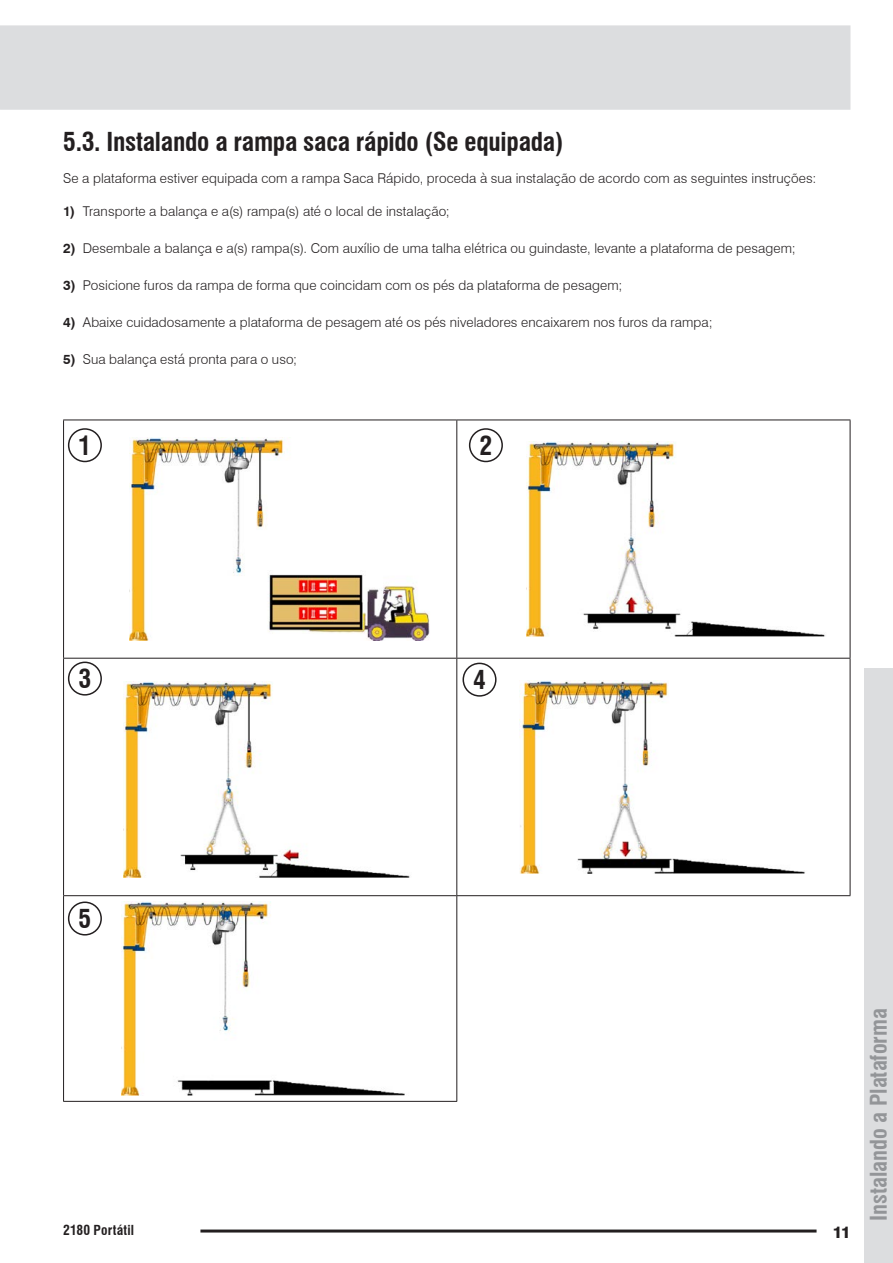
<style>
.page{position:relative;width:893px;height:1263px;background:#fff}
.page>*{position:absolute;margin:0;border:0;box-sizing:border-box;transform-origin:0 0}
.Texto{font:700 condensed 25.5px "Swiss 721 BT";letter-spacing:-.01em;color:#231f20}
.t1{font:700 condensed 22.5px "Swiss 721 BT";color:#939598}
.t2{font:800 16.5px "Swiss 721 BT";color:#231f20}
.Texto-2{font:300 13.5px "Swiss 721 BT";letter-spacing:.01em;color:#231f20}
.t3{font:700 condensed 13.5px "Swiss 721 BT";letter-spacing:.015em;color:#231f20}
.s1{font-weight:700}
</style>
<div class="page">
<div style="left:0;top:25px;width:850px;height:85px;background:#dcdddf"></div>
<div style="left:864px;top:668px;width:29px;height:595px;background:#dcdddf"></div>
<hr style="left:200px;top:1229px;width:616px;height:3px;background:#231f20">
<hr style="left:63px;top:420px;width:394px;height:1px;background:#231f20">
<hr style="left:457px;top:420px;width:393px;height:1px;background:#231f20">
<hr style="left:63px;top:420px;width:1px;height:238px;background:#231f20">
<hr style="left:456px;top:420px;width:1px;height:238px;background:#231f20">
<hr style="left:63px;top:658px;width:1px;height:237px;background:#231f20">
<hr style="left:850px;top:420px;width:1px;height:238px;background:#231f20">
<hr style="left:63px;top:658px;width:394px;height:1px;background:#231f20">
<hr style="left:63px;top:1101px;width:394px;height:1px;background:#231f20">
<hr style="left:63px;top:895px;width:394px;height:1px;background:#231f20">
<hr style="left:63px;top:896px;width:1px;height:205px;background:#231f20">
<hr style="left:456px;top:896px;width:1px;height:205px;background:#231f20">
<hr style="left:457px;top:658px;width:393px;height:1px;background:#231f20">
<hr style="left:456px;top:658px;width:1px;height:237px;background:#231f20">
<hr style="left:850px;top:658px;width:1px;height:237px;background:#231f20">
<hr style="left:457px;top:895px;width:393px;height:1px;background:#231f20">
<img style="left:129px;top:438px;width:301px;height:202px">
<img style="left:527px;top:442px;width:298px;height:194px">
<img style="left:123px;top:682px;width:287px;height:195px">
<img style="left:520px;top:680px;width:285px;height:193px">
<img style="left:121px;top:902px;width:284px;height:193px">
<div style="left:68px;top:428px;width:34px;height:34px;border:2px solid #231f20;border-radius:50%"></div>
<div style="left:469px;top:428px;width:34px;height:34px;border:2px solid #231f20;border-radius:50%"></div>
<div style="left:68px;top:661px;width:34px;height:35px;border:2px solid #231f20;border-radius:50%"></div>
<div style="left:462px;top:663px;width:35px;height:34px;border:2px solid #231f20;border-radius:50%"></div>
<div style="left:68px;top:901px;width:34px;height:34px;border:2px solid #231f20;border-radius:50%"></div>
<p class="Texto" style="left:63px;top:127px;width:502px">5.3. Instalando a rampa saca rápido (Se equipada)</p>
<p class="Texto-2" style="left:63px;top:170px;width:755px">Se a plataforma estiver equipada com a rampa Saca Rápido, proceda à sua instalação de acordo com as seguintes instruções:</p>
<p class="Texto-2" style="left:63px;top:203px;width:388px"><span class="s1">1)</span> Transporte a balança e a(s) rampa(s) até o local de instalação;</p>
<p class="Texto-2" style="left:63px;top:240px;width:734px"><span class="s1">2)</span> Desembale a balança e a(s) rampa(s). Com auxílio de uma talha elétrica ou guindaste, levante a plataforma de pesagem;</p>
<p class="Texto-2" style="left:63px;top:277px;width:561px"><span class="s1">3)</span> Posicione furos da rampa de forma que coincidam com os pés da plataforma de pesagem;</p>
<p class="Texto-2" style="left:63px;top:314px;width:651px"><span class="s1">4)</span> Abaixe cuidadosamente a plataforma de pesagem até os pés niveladores encaixarem nos furos da rampa;</p>
<p class="Texto-2" style="left:63px;top:351px;width:235px"><span class="s1">5)</span> Sua balança está pronta para o uso;</p>
<p class="Texto" style="left:79px;top:430px;width:14px">1</p>
<p class="Texto" style="left:480px;top:430px;width:14px">2</p>
<p class="Texto" style="left:79px;top:664px;width:14px">3</p>
<p class="Texto" style="left:473px;top:665px;width:14px">4</p>
<p class="Texto" style="left:79px;top:904px;width:14px">5</p>
<p class="t3" style="left:63px;top:1222px;width:72px">2180 Portátil</p>
<p class="t2" style="left:832px;top:1222px;width:19px">11</p>
<h2 class="t1" style="left:865px;top:1221px;width:215px;rotate:-90deg">Instalando a Plataforma</h2>
</div>
